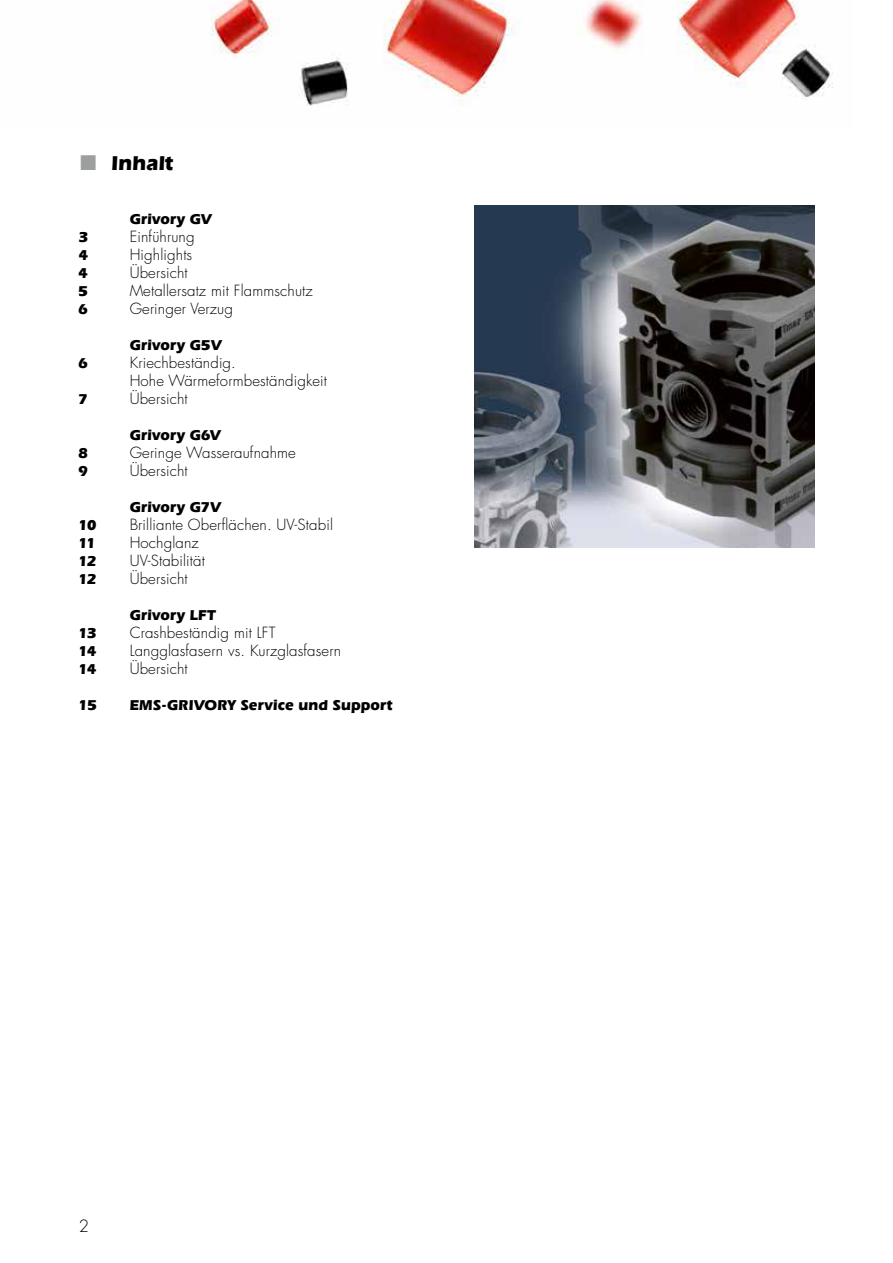
<style>
.page{position:relative;width:893px;height:1263px;background:#fff}
.page>*{position:absolute;margin:0;border:0;box-sizing:border-box;transform-origin:0 0}
.t1{font:700 21px "Eras IT Cby BT";letter-spacing:.01em;color:#000}
.t2{font:300 16.5px "Futura LT Pro";color:#000}
.t3{font:300 15px/18px "Futura LT Pro";letter-spacing:.01em;color:#000}
.t4{font:700 15px "Eras IT Cby BT";letter-spacing:.01em;color:#000}
.s1{color:#9d9e9e}
</style>
<div class="page">
<img style="left:211px;top:0;width:622px;height:106px">
<img style="left:474px;top:206px;width:340px;height:342px">
<h1 class="t1" style="left:79px;top:150px;width:96px"><span class="s1">■</span> Inhalt</h1>
<p class="t4" style="left:130px;top:209px;width:84px">Grivory GV</p>
<p class="t4" style="left:79px;top:227px;width:11px">3</p>
<p class="t3" style="left:130px;top:227px;width:66px">Einführung</p>
<p class="t4" style="left:79px;top:245px;width:11px">4</p>
<p class="t3" style="left:130px;top:245px;width:64px">Highlights</p>
<p class="t4" style="left:79px;top:263px;width:11px">4</p>
<p class="t3" style="left:130px;top:263px;width:60px">Übersicht</p>
<p class="t4" style="left:79px;top:281px;width:11px">5</p>
<p class="t3" style="left:130px;top:281px;width:185px">Metallersatz mit Flammschutz</p>
<p class="t4" style="left:79px;top:299px;width:11px">6</p>
<p class="t3" style="left:130px;top:299px;width:105px">Geringer Verzug</p>
<p class="t4" style="left:130px;top:335px;width:94px">Grivory G5V</p>
<p class="t4" style="left:79px;top:353px;width:11px">6</p>
<p class="t3" style="left:130px;top:353px;width:199px">Kriechbeständig.<br>Hohe Wärmeformbeständigkeit</p>
<p class="t4" style="left:79px;top:389px;width:11px">7</p>
<p class="t3" style="left:130px;top:389px;width:60px">Übersicht</p>
<p class="t4" style="left:130px;top:425px;width:93px">Grivory G6V</p>
<p class="t4" style="left:79px;top:443px;width:11px">8</p>
<p class="t3" style="left:130px;top:443px;width:168px">Geringe Wasseraufnahme</p>
<p class="t4" style="left:79px;top:461px;width:11px">9</p>
<p class="t3" style="left:130px;top:461px;width:60px">Übersicht</p>
<p class="t4" style="left:130px;top:497px;width:93px">Grivory G7V</p>
<p class="t4" style="left:79px;top:515px;width:20px">10</p>
<p class="t3" style="left:130px;top:515px;width:205px">Brilliante Oberflächen. UV-Stabil</p>
<p class="t4" style="left:79px;top:533px;width:19px">11</p>
<p class="t3" style="left:130px;top:533px;width:71px">Hochglanz</p>
<p class="t4" style="left:79px;top:551px;width:19px">12</p>
<p class="t3" style="left:130px;top:551px;width:77px">UV-Stabilität</p>
<p class="t4" style="left:79px;top:569px;width:19px">12</p>
<p class="t3" style="left:130px;top:569px;width:60px">Übersicht</p>
<p class="t4" style="left:130px;top:605px;width:88px">Grivory LFT</p>
<p class="t4" style="left:79px;top:623px;width:20px">13</p>
<p class="t3" style="left:130px;top:623px;width:147px">Crashbeständig mit LFT</p>
<p class="t4" style="left:79px;top:641px;width:19px">14</p>
<p class="t3" style="left:130px;top:641px;width:213px">Langglasfasern vs. Kurzglasfasern</p>
<p class="t4" style="left:79px;top:659px;width:19px">14</p>
<p class="t3" style="left:130px;top:659px;width:60px">Übersicht</p>
<p class="t4" style="left:79px;top:695px;width:20px">15</p>
<p class="t4" style="left:130px;top:695px;width:264px">EMS-GRIVORY Service und Support</p>
<p class="t2" style="left:79px;top:1215px;width:12px">2</p>
</div>
